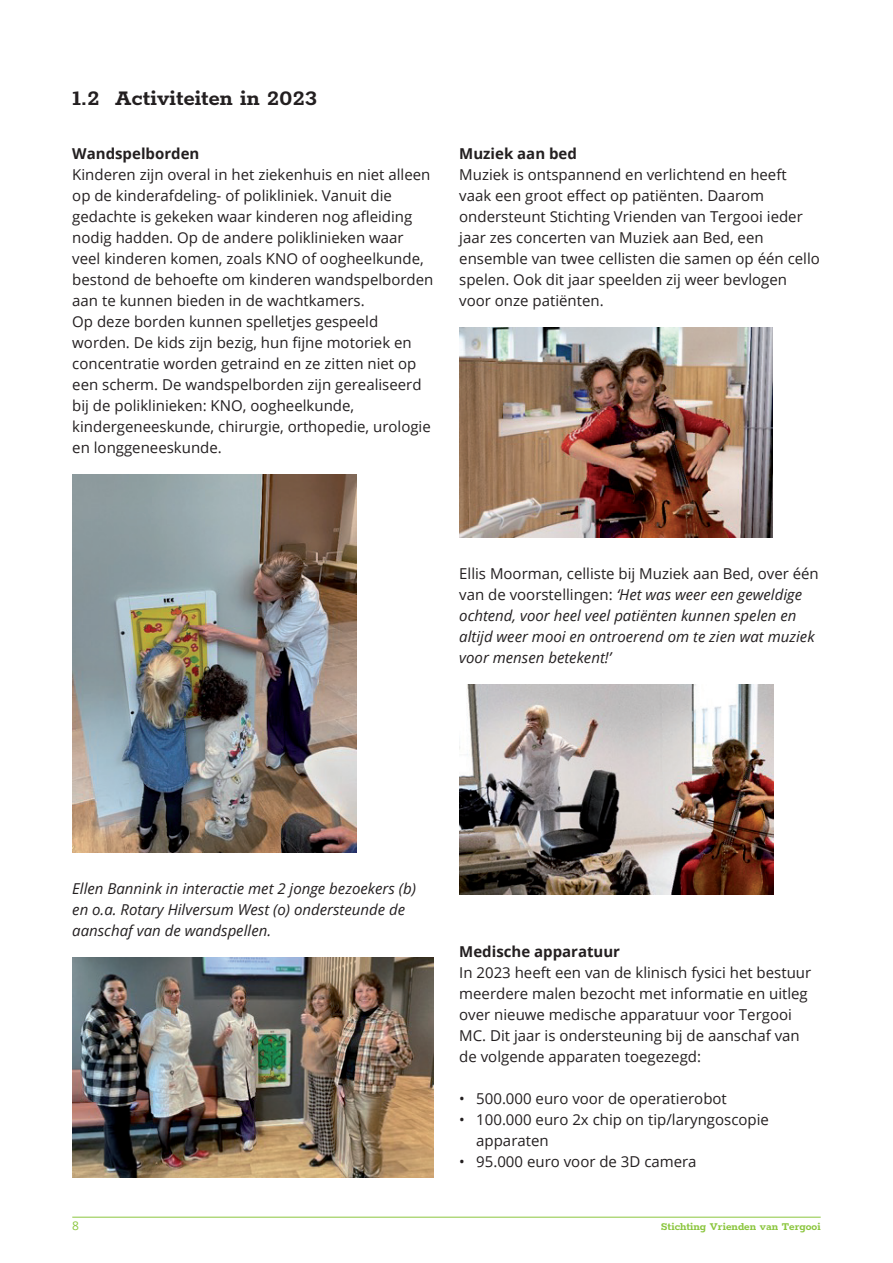
<style>
.page{position:relative;width:893px;height:1263px;background:#fff}
.page>*{position:absolute;margin:0;border:0;box-sizing:border-box;transform-origin:0 0}
.t1{font:700 24px "Rokkitt";color:#231f20}
.t2{font:15px/21px "Open Sans";color:#231f20}
.t3{font:italic 15px/21px "Open Sans";color:#231f20}
.t4{font:700 15px "Open Sans";color:#231f20}
.t5{font:700 12px "Rokkitt";color:#8bc63e}
.t6{font:12px "Open Sans";color:#8bc63e}
.s1{font-style:normal}
</style>
<div class="page">
<hr style="left:72px;top:1217px;width:749px;height:1px;background:#8bc63e">
<img style="left:72px;top:474px;width:284px;height:378px">
<img style="left:72px;top:957px;width:362px;height:221px">
<img style="left:459px;top:327px;width:314px;height:210px">
<img style="left:459px;top:684px;width:315px;height:210px">
<h1 class="t1" style="left:72px;top:80px;width:247px">1.2 Activiteiten in 2023</h1>
<p class="t4" style="left:72px;top:143px;width:129px">Wandspelborden</p>
<p class="t2" style="left:72px;top:164px;width:363px">Kinderen zijn overal in het ziekenhuis en niet alleen op de kinderafdeling- of polikliniek. Vanuit die gedachte is gekeken waar kinderen nog afleiding nodig hadden. Op de andere poliklinieken waar veel kinderen komen, zoals KNO of oogheelkunde, bestond de behoefte om kinderen wandspelborden aan te kunnen bieden in de wachtkamers.<br>Op deze borden kunnen spelletjes gespeeld worden. De kids zijn bezig, hun fijne motoriek en concentratie worden getraind en ze zitten niet op een scherm. De wandspelborden zijn gerealiseerd bij de poliklinieken: KNO, oogheelkunde, kindergeneeskunde, chirurgie, orthopedie, urologie en longgeneeskunde.</p>
<p class="t4" style="left:459px;top:143px;width:119px">Muziek aan bed</p>
<p class="t2" style="left:459px;top:164px;width:362px">Muziek is ontspannend en verlichtend en heeft vaak een groot effect op patiënten. Daarom ondersteunt Stichting Vrienden van Tergooi ieder jaar zes concerten van Muziek aan Bed, een ensemble van twee cellisten die samen op één cello spelen. Ook dit jaar speelden zij weer bevlogen voor onze patiënten.</p>
<p class="t3" style="left:459px;top:563px;width:361px"><span class="s1">Ellis Moorman, celliste bij Muziek aan Bed, over één van de voorstellingen:</span> ‘Het was weer een geweldige ochtend, voor heel veel patiënten kunnen spelen en altijd weer mooi en ontroerend om te zien wat muziek voor mensen betekent!’</p>
<p class="t3" style="left:72px;top:878px;width:345px">Ellen Bannink in interactie met 2 jonge bezoekers (b) en o.a. Rotary Hilversum West (o) ondersteunde de aanschaf van de wandspellen.</p>
<p class="t4" style="left:459px;top:941px;width:162px">Medische apparatuur</p>
<p class="t2" style="left:459px;top:962px;width:353px">In 2023 heeft een van de klinisch fysici het bestuur meerdere malen bezocht met informatie en uitleg over nieuwe medische apparatuur voor Tergooi MC. Dit jaar is ondersteuning bij de aanschaf van de volgende apparaten toegezegd:</p>
<p class="t2" style="left:459px;top:1088px;width:269px">• 500.000 euro voor de operatierobot</p>
<p class="t2" style="left:476px;top:1109px;width:294px;text-indent:-17px">• 100.000 euro 2x chip on tip/laryngoscopie apparaten</p>
<p class="t2" style="left:459px;top:1151px;width:239px">• 95.000 euro voor de 3D camera</p>
<p class="t6" style="left:72px;top:1217px;width:8px">8</p>
<p class="t5" style="left:661px;top:1218px;width:161px">Stichting Vrienden van Tergooi</p>
</div>
